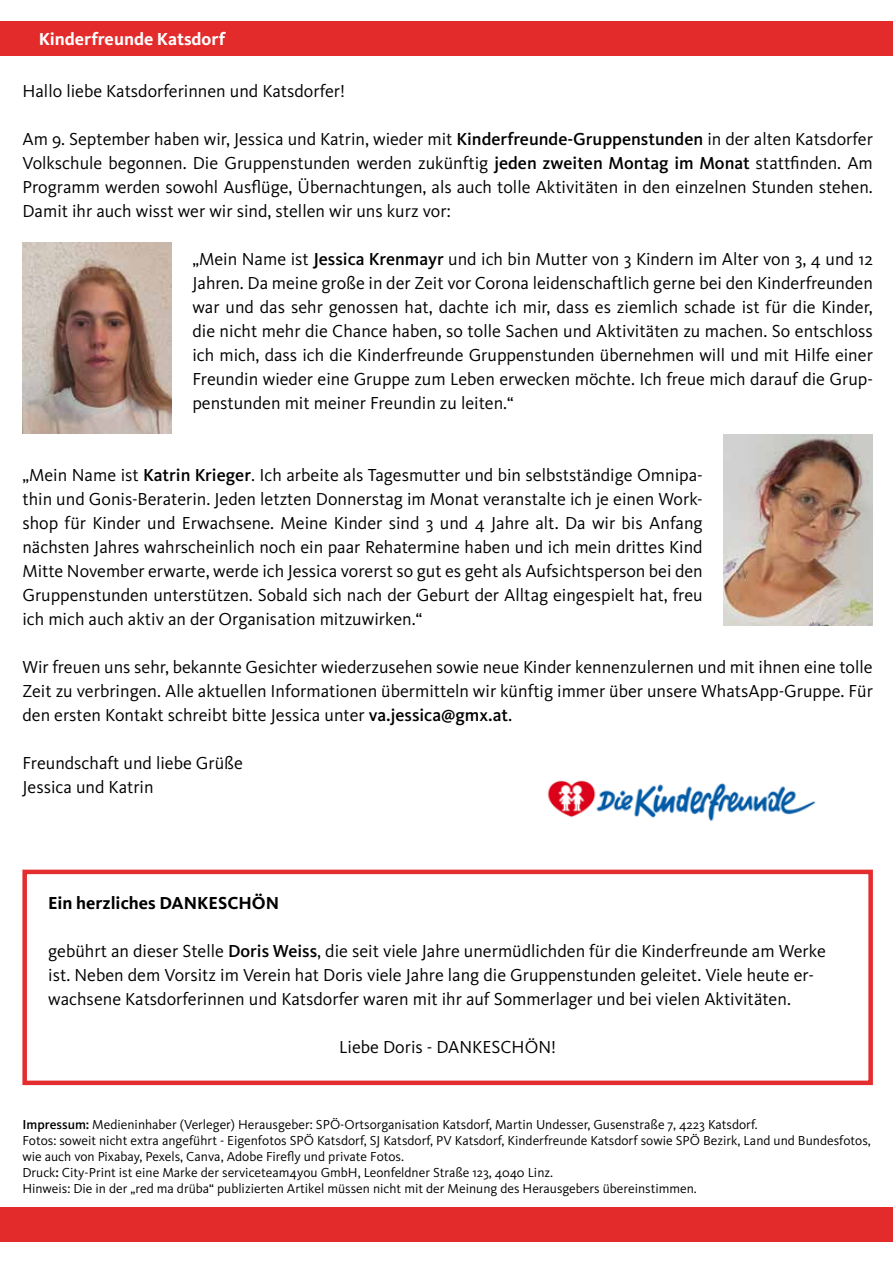
<style>
.page{position:relative;width:893px;height:1263px;background:#fff}
.page>*{position:absolute;margin:0;border:0;box-sizing:border-box;transform-origin:0 0}
.t1{font:18px/24px "Kievit OT";color:#000;text-align:justify}
.t2{font:700 18px "Kievit OT";color:#000}
.t3{font:700 18px "Kievit OT";color:#fff}
.t4{font:13.5px/16.2px "Kievit OT";color:#000}
.s1{font-weight:500}
.s2{font-style:inherit}
</style>
<div class="page">
<div style="left:0;top:21px;width:893px;height:34px;background:#e42b2b"></div>
<img style="left:22px;top:242px;width:149px;height:192px">
<img style="left:724px;top:434px;width:149px;height:191px">
<img style="left:547px;top:780px;width:269px;height:41px">
<div style="left:22px;top:870px;width:851px;height:215px;border:4px solid #e42d2f"></div>
<div style="left:0;top:1208px;width:893px;height:34px;background:#e42b2b"></div>
<p class="t3" style="left:39px;top:28px;width:188px">Kinderfreunde Katsdorf</p>
<p class="t1" style="left:22px;top:78px;width:324px">Hallo liebe Katsdorferinnen und Katsdorfer!</p>
<p class="t1" style="left:22px;top:126px;width:852px">Am 9. September haben wir, Jessica und Katrin, wieder mit <span class="s1">Kinderfreunde-Gruppenstunden</span> in der alten Katsdorfer Volkschule begonnen. Die Gruppenstunden werden zukünftig <span class="s1">jeden zweiten Montag im Monat</span> stattfinden. Am Programm werden sowohl Ausflüge, Übernachtungen, als auch tolle Aktivitäten in den einzelnen Stunden stehen.<br>Damit ihr auch wisst wer wir sind, stellen wir uns kurz vor:</p>
<p class="t1" style="left:192px;top:246px;width:682px">„Mein Name ist <span class="s1">Jessica Krenmayr</span> und ich bin Mutter von 3 Kindern im Alter von 3, 4 und 12<br>Jahren. Da meine große in der Zeit vor Corona leidenschaftlich gerne bei den Kinderfreunden war und das sehr genossen hat, dachte ich mir, dass es ziemlich schade ist für die Kinder, die nicht mehr die Chance haben, so tolle Sachen und Aktivitäten zu machen. So entschloss ich mich, dass ich die Kinderfreunde Gruppenstunden übernehmen will und mit Hilfe einer Freundin wieder eine Gruppe zum Leben erwecken möchte. Ich freue mich darauf die Grup&shy;penstunden mit meiner Freundin zu leiten.“</p>
<p class="t1" style="left:22px;top:462px;width:682px">„Mein Name ist <span class="s1">Katrin Krieger</span>. Ich arbeite als Tagesmutter und bin selbstständige Omnipa&shy;thin und Gonis-Beraterin. Jeden letzten Donnerstag im Monat veranstalte ich je einen Work&shy;shop für Kinder und Erwachsene. Meine Kinder sind 3 und 4 Jahre alt. Da wir bis Anfang nächsten Jahres wahrscheinlich noch ein paar Rehatermine haben und ich mein drittes Kind Mitte November erwarte, werde ich Jessica vorerst so gut es geht als Aufsichtsperson bei den Gruppenstunden unterstützen. Sobald sich nach der Geburt der Alltag eingespielt hat, freu ich mich auch aktiv an der Organisation mitzuwirken.“</p>
<p class="t1" style="left:22px;top:654px;width:852px">Wir freuen uns sehr, bekannte Gesichter wiederzusehen sowie neue Kinder kennenzulernen und mit ihnen eine tolle Zeit zu verbringen. Alle aktuellen Informationen übermitteln wir künftig immer über unsere WhatsApp-Gruppe. Für den ersten Kontakt schreibt bitte Jessica unter <span class="s1">va.jessica@gmx.at</span><span class="s2">.</span></p>
<p class="t1" style="left:22px;top:750px;width:222px">Freundschaft und liebe Grüße<br>Jessica und Katrin</p>
<p class="t2" style="left:48px;top:892px;width:232px">Ein herzliches DANKESCHÖN</p>
<p class="t1" style="left:48px;top:939px;width:779px;text-align:left">gebührt an dieser Stelle <span class="s1">Doris Weiss</span>, die seit viele Jahre unermüdlichden für die Kinderfreunde am Werke ist. Neben dem Vorsitz im Verein hat Doris viele Jahre lang die Gruppenstunden geleitet. Viele heute er&shy;wachsene Katsdorferinnen und Katsdorfer waren mit ihr auf Sommerlager und bei vielen Aktivitäten.</p>
<p class="t1" style="left:339px;top:1035px;width:218px">Liebe Doris - DANKESCHÖN!</p>
<p class="t4" style="left:22px;top:1116px;width:850px"><span class="s1">Impressum:</span> Medieninhaber (Verleger) Herausgeber: SPÖ-Ortsorganisation Katsdorf, Martin Undesser, Gusenstraße 7, 4223 Katsdorf.<br>Fotos: soweit nicht extra angeführt - Eigenfotos SPÖ Katsdorf, SJ Katsdorf, PV Katsdorf, Kinderfreunde Katsdorf sowie SPÖ Bezirk, Land und Bundesfotos, wie auch von Pixabay, Pexels, Canva, Adobe Firefly und private Fotos.<br>Druck<span class="s1">:</span> City-Print ist eine Marke der serviceteam4you GmbH, Leonfeldner Straße 123, 4040 Linz.<br>Hinweis: Die in der „red ma drüba“ publizierten Artikel müssen nicht mit der Meinung des Herausgebers übereinstimmen.</p>
</div>
